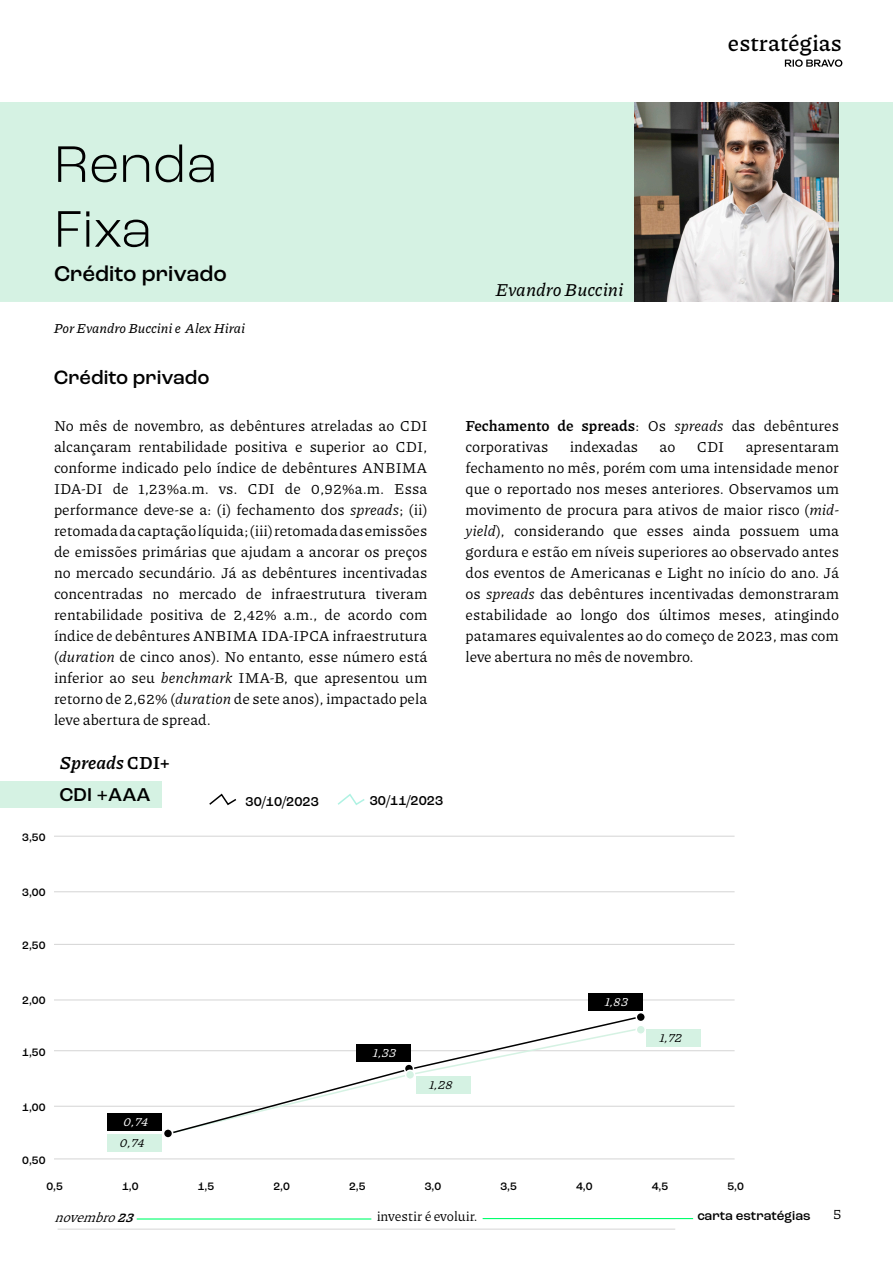
<style>
.page{position:relative;width:893px;height:1263px;background:#fff}
.page>*{position:absolute;margin:0;border:0;box-sizing:border-box;transform-origin:0 0}
.t1{font:300 54px "Roc Grotesk";color:#000}
.t2{font:500 22.5px "Roc Grotesk";color:#000}
.t3{font:600 22.5px "Piazzolla";color:#000}
.t4{font:500 20.25px "Roc Grotesk";color:#000}
.t5{font:500 19.5px "Roc Grotesk";color:#000}
.t6{font:italic 500 18px "Piazzolla";color:#000}
.t7{font:italic 700 18px "Piazzolla";letter-spacing:-.005em;color:#000}
.t8{font:15px/21px "Piazzolla";color:#000;text-align:justify}
.t9{font:500 13.5px "Roc Grotesk";color:#000}
.t10{font:italic 500 13.5px "Piazzolla";color:#000}
.t11{font:13.5px "Piazzolla";color:#000}
.t12{font:italic 13.5px "Piazzolla";color:#000}
.t13{font:italic 12.75px "Piazzolla";color:#000}
.t14{font:italic 12.75px "Piazzolla";color:#fff}
.t15{font:500 11.25px "Roc Grotesk";color:#000}
.s1{font-style:italic}
.s2{font-weight:700}
.s3{font-style:normal}
</style>
<div class="page">
<svg style="left:785px;top:59px;width:57px;height:8px"></svg>
<hr style="left:137px;top:1218px;width:234px;height:1px;background:#00ff6d">
<hr style="left:483px;top:1218px;width:210px;height:1px;background:#00ff6d">
<hr style="left:54px;top:836px;width:681px;height:1px;background:#d9d9d9">
<hr style="left:54px;top:944px;width:681px;height:1px;background:#d9d9d9">
<hr style="left:54px;top:1050px;width:681px;height:1px;background:#d9d9d9">
<hr style="left:54px;top:891px;width:681px;height:1px;background:#d9d9d9">
<hr style="left:54px;top:999px;width:681px;height:1px;background:#d9d9d9">
<hr style="left:54px;top:1106px;width:681px;height:1px;background:#d9d9d9">
<hr style="left:54px;top:1158px;width:681px;height:1px;background:#d9d9d9">
<div style="left:1px;top:103px;width:891px;height:198px;background:#d5f2e3"></div>
<div style="left:0;top:102px;width:893px;height:200px;border:2px solid #d5f2e3"></div>
<img style="left:634px;top:102px;width:205px;height:200px">
<div style="left:0;top:781px;width:162px;height:26px;background:#d5f2e3"></div>
<hr style="left:58px;top:1228px;width:617px;height:2px;background:#d9d9d9">
<svg style="left:171px;top:1017px;width:471px;height:117px"></svg>
<div style="left:107px;top:1134px;width:55px;height:18px;background:#d5f2e3"></div>
<div style="left:107px;top:1113px;width:55px;height:18px;background:#000"></div>
<div style="left:163px;top:1129px;width:9px;height:9px;background:#000;border-radius:50%"></div>
<div style="left:163px;top:1128px;width:10px;height:11px;border:2px solid #fff;border-radius:50%"></div>
<div style="left:416px;top:1076px;width:54px;height:17px;background:#d5f2e3"></div>
<div style="left:357px;top:1044px;width:54px;height:18px;background:#000"></div>
<div style="left:404px;top:1064px;width:9px;height:9px;background:#000;border-radius:50%"></div>
<div style="left:404px;top:1063px;width:10px;height:11px;border:2px solid #fff;border-radius:50%"></div>
<div style="left:406px;top:1070px;width:9px;height:9px;background:#d5f2e3;border-radius:50%"></div>
<div style="left:405px;top:1069px;width:10px;height:11px;border:2px solid #fff;border-radius:50%"></div>
<div style="left:646px;top:1029px;width:54px;height:18px;background:#d5f2e3"></div>
<div style="left:588px;top:994px;width:54px;height:17px;background:#000"></div>
<div style="left:636px;top:1012px;width:9px;height:9px;background:#000;border-radius:50%"></div>
<div style="left:635px;top:1012px;width:11px;height:10px;border:2px solid #fff;border-radius:50%"></div>
<div style="left:636px;top:1025px;width:9px;height:9px;background:#d5f2e3;border-radius:50%"></div>
<div style="left:635px;top:1024px;width:11px;height:11px;border:2px solid #fff;border-radius:50%"></div>
<svg style="left:209px;top:793px;width:28px;height:13px"></svg>
<svg style="left:337px;top:794px;width:28px;height:11px"></svg>
<p class="t1" style="left:54px;top:132px;width:165px">Renda</p>
<p class="t1" style="left:54px;top:196px;width:99px">Fixa</p>
<p class="t2" style="left:54px;top:260px;width:174px">Crédito privado</p>
<p class="t10" style="left:54px;top:320px;width:193px">Por Evandro Buccini e Alex Hirai</p>
<p class="t4" style="left:54px;top:365px;width:157px">Crédito privado</p>
<p class="t6" style="left:495px;top:279px;width:129px">Evandro Buccini</p>
<h2 class="t3" style="left:728px;top:30px;width:115px">estratégias</h2>
<p class="t8" style="left:54px;top:415px;width:375px">No mês de novembro, as debêntures atreladas ao CDI alcançaram rentabilidade positiva e superior ao CDI, conforme indicado pelo índice de debêntures ANBIMA IDA-DI de 1,23%a.m. vs. CDI de 0,92%a.m. Essa performance deve-se a: (i) fechamento dos <span class="s1">spreads</span>; (ii) retomada da captação líquida; (iii) retomada das emissões de emissões primárias que ajudam a ancorar os preços no mercado secundário. Já as debêntures incentivadas concentradas no mercado de infraestrutura tiveram rentabilidade positiva de 2,42% a.m., de acordo com índice de debêntures ANBIMA IDA-IPCA infraestrutura (<span class="s1">duration</span> de cinco anos). No entanto, esse número está inferior ao seu <span class="s1">benchmark</span> IMA-B, que apresentou um retorno de 2,62% (<span class="s1">duration</span> de sete anos), impactado pela leve abertura de spread.</p>
<p class="t8" style="left:466px;top:415px;width:375px"><span class="s2">Fechamento de spreads</span>: Os <span class="s1">spreads</span> das debêntures corporativas</p>
<p class="t8" style="left:570px;top:436px;width:70px">indexadas</p>
<p class="t8" style="left:660px;top:436px;width:17px">ao</p>
<p class="t8" style="left:697px;top:436px;width:29px">CDI</p>
<p class="t8" style="left:466px;top:436px;width:375px;text-indent:280px">apresentaram fechamento no mês, porém com uma intensidade menor que o reportado nos meses anteriores. Observamos um movimento de procura para ativos de maior risco (<span class="s1">mid&shy;yield</span>), considerando que esses ainda possuem uma gordura e estão em níveis superiores ao observado antes dos eventos de Americanas e Light no início do ano. Já os <span class="s1">spreads</span> das debêntures incentivadas demonstraram estabilidade ao longo dos últimos meses, atingindo patamares equivalentes ao do começo de 2023, mas com leve abertura no mês de novembro.</p>
<p class="t15" style="left:22px;top:830px;width:25px">3,50</p>
<p class="t7" style="left:60px;top:752px;width:112px">Spreads <span class="s3">CDI+</span></p>
<p class="t5" style="left:60px;top:783px;width:93px">CDI +AAA</p>
<p class="t15" style="left:22px;top:885px;width:25px">3,00</p>
<p class="t15" style="left:22px;top:939px;width:25px">2,50</p>
<p class="t15" style="left:22px;top:994px;width:25px">2,00</p>
<p class="t15" style="left:22px;top:1045px;width:25px">1,50</p>
<p class="t15" style="left:22px;top:1100px;width:25px">1,00</p>
<p class="t15" style="left:22px;top:1153px;width:25px">0,50</p>
<p class="t14" style="left:123px;top:1114px;width:30px">0,74</p>
<p class="t13" style="left:119px;top:1135px;width:30px">0,74</p>
<p class="t9" style="left:245px;top:793px;width:75px">30/10/2023</p>
<p class="t9" style="left:370px;top:792px;width:75px">30/11/2023</p>
<p class="t14" style="left:372px;top:1045px;width:29px">1,33</p>
<p class="t13" style="left:428px;top:1076px;width:29px">1,28</p>
<p class="t14" style="left:604px;top:994px;width:29px">1,83</p>
<p class="t13" style="left:659px;top:1030px;width:28px">1,72</p>
<p class="t15" style="left:46px;top:1180px;width:18px">0,5</p>
<p class="t15" style="left:122px;top:1180px;width:18px">1,0</p>
<p class="t15" style="left:198px;top:1180px;width:18px">1,5</p>
<p class="t15" style="left:273px;top:1180px;width:18px">2,0</p>
<p class="t15" style="left:349px;top:1180px;width:18px">2,5</p>
<p class="t15" style="left:425px;top:1180px;width:18px">3,0</p>
<p class="t15" style="left:500px;top:1180px;width:18px">3,5</p>
<p class="t15" style="left:576px;top:1180px;width:18px">4,0</p>
<p class="t15" style="left:652px;top:1180px;width:18px">4,5</p>
<p class="t15" style="left:727px;top:1180px;width:18px">5,0</p>
<p class="t12" style="left:55px;top:1209px;width:85px">novembro<span class="s2">23</span></p>
<p class="t11" style="left:377px;top:1208px;width:102px">investir é evoluir.</p>
<p class="t9" style="left:697px;top:1207px;width:115px">carta estratégias</p>
<p class="t8" style="left:833px;top:1203px;width:10px">5</p>
</div>
